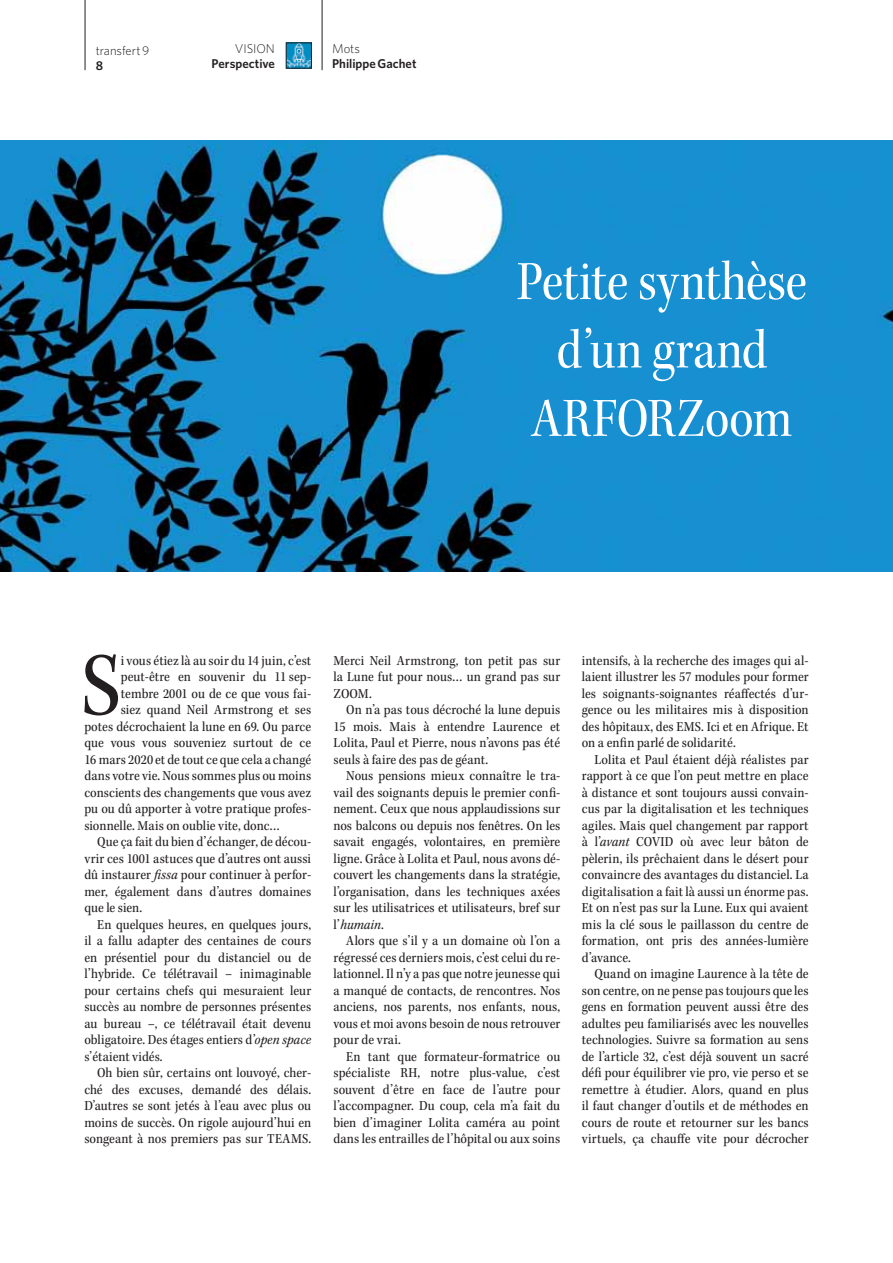
<style>
.page{position:relative;width:893px;height:1263px;background:#fff}
.page>*{position:absolute;margin:0;border:0;box-sizing:border-box;transform-origin:0 0}
.t1{font:93.15px "Kepler Std Scn";color:#231f20}
.t2{font:57px/68.4px "Kepler Std Scn Subh";letter-spacing:-.005em;color:#fff;text-align:center}
.t3{font:14.25px/16.5px "Kepler Std Scn";color:#231f20;text-align:justify}
.t4{font:14.25px "Kepler Std Scn It";color:#231f20}
.t5{font:600 12.75px "Whitney HTF";color:#231f20}
.t6{font:300 12.75px "Whitney HTF";color:#231f20}
.s1{font-family:"Kepler Std Scn It"}
.s2{font-family:"Kepler Std Scn"}
</style>
<div class="page">
<hr style="left:85px;top:0;width:1px;height:70px;background:#231f20">
<img style="left:0;top:140px;width:893px;height:432px">
<img style="left:288px;top:45px;width:22px;height:22px">
<div style="left:286px;top:43px;width:26px;height:26px;border:1px solid #231f20"></div>
<hr style="left:322px;top:0;width:1px;height:70px;background:#231f20">
<p class="t6" style="left:96px;top:43px;width:55px">transfert 9</p>
<p class="t5" style="left:96px;top:58px;width:9px">8</p>
<p class="t6" style="left:235px;top:41px;width:42px">VISION</p>
<p class="t5" style="left:211px;top:56px;width:65px">Perspective</p>
<p class="t6" style="left:332px;top:41px;width:29px">Mots</p>
<p class="t5" style="left:332px;top:56px;width:86px">Philippe Gachet</p>
<h2 class="t2" style="left:517px;top:248px;width:292px">Petite synthèse d’un grand<br>ARFORZoom</h2>
<h1 class="t1" style="left:81px;top:633px;width:42px">S</h1>
<p class="t3" style="left:121px;top:652px;width:192px">i vous étiez là au soir du 14 juin, c’est</p>
<p class="t3" style="left:121px;top:669px;width:192px">peut-être en souvenir du 11 sep-</p>
<p class="t3" style="left:121px;top:685px;width:192px">tembre 2001 ou de ce que vous fai-</p>
<p class="t3" style="left:121px;top:702px;width:192px">siez quand Neil Armstrong et ses</p>
<p class="t3" style="left:84px;top:718px;width:228px">potes décrochaient la lune en 69. Ou parce</p>
<p class="t3" style="left:84px;top:735px;width:228px">que vous vous souveniez surtout de ce</p>
<p class="t3" style="left:84px;top:751px;width:228px">16 mars 2020 et de tout ce que cela a changé</p>
<p class="t3" style="left:84px;top:768px;width:228px">dans votre vie. Nous sommes plus ou moins</p>
<p class="t3" style="left:84px;top:784px;width:228px">conscients des changements que vous avez</p>
<p class="t3" style="left:84px;top:801px;width:228px">pu ou dû apporter à votre pratique profes-</p>
<p class="t3" style="left:84px;top:817px;width:197px">sionnelle. Mais on oublie vite, donc…</p>
<p class="t3" style="left:97px;top:834px;width:216px">Que ça fait du bien d’échanger, de décou-</p>
<p class="t3" style="left:84px;top:850px;width:228px">vrir ces 1001 astuces que d’autres ont aussi</p>
<p class="t3" style="left:84px;top:867px;width:228px">dû instaurer <span class="s1">fissa</span> pour continuer à perfor-</p>
<p class="t3" style="left:84px;top:883px;width:228px">mer, également dans d’autres domaines</p>
<p class="t3" style="left:84px;top:900px;width:59px">que le sien.</p>
<p class="t3" style="left:97px;top:916px;width:216px">En quelques heures, en quelques jours,</p>
<p class="t3" style="left:84px;top:933px;width:228px">il a fallu adapter des centaines de cours</p>
<p class="t3" style="left:84px;top:949px;width:228px">en présentiel pour du distanciel ou de</p>
<p class="t3" style="left:84px;top:966px;width:228px">l’hybride. Ce télétravail – inimaginable</p>
<p class="t3" style="left:84px;top:982px;width:228px">pour certains chefs qui mesuraient leur</p>
<p class="t3" style="left:84px;top:999px;width:228px">succès au nombre de personnes présentes</p>
<p class="t3" style="left:84px;top:1015px;width:228px">au bureau –, ce télétravail était devenu</p>
<p class="t3" style="left:84px;top:1032px;width:228px">obligatoire. Des étages entiers d’<span class="s1">open space</span></p>
<p class="t3" style="left:84px;top:1048px;width:80px">s’étaient vidés.</p>
<p class="t3" style="left:97px;top:1065px;width:216px">Oh bien sûr, certains ont louvoyé, cher-</p>
<p class="t3" style="left:84px;top:1081px;width:228px">ché des excuses, demandé des délais.</p>
<p class="t3" style="left:84px;top:1098px;width:228px">D’autres se sont jetés à l’eau avec plus ou</p>
<p class="t3" style="left:84px;top:1114px;width:228px">moins de succès. On rigole aujourd’hui en</p>
<p class="t3" style="left:84px;top:1131px;width:228px">songeant à nos premiers pas sur TEAMS.</p>
<p class="t3" style="left:333px;top:652px;width:228px">Merci Neil Armstrong, ton petit pas sur la Lune fut pour nous… un grand pas sur ZOOM.</p>
<p class="t3" style="left:333px;top:702px;width:228px;text-indent:13px">On n’a pas tous décroché la lune depuis 15 mois. Mais à entendre Laurence et Lolita, Paul et Pierre, nous n’avons pas été seuls à faire des pas de géant.</p>
<p class="t3" style="left:333px;top:768px;width:228px;text-indent:13px">Nous pensions mieux connaître le tra&shy;vail des soignants depuis le premier confi&shy;nement. Ceux que nous applaudissions sur nos balcons ou depuis nos fenêtres. On les savait engagés, volontaires, en première ligne. Grâce à Lolita et Paul, nous avons dé&shy;couvert les changements dans la stratégie, l’organisation, dans les techniques axées sur les utilisatrices et utilisateurs, bref sur</p>
<p class="t4" style="left:333px;top:916px;width:52px"><span class="s2">l’</span>humain<span class="s2">.</span></p>
<p class="t3" style="left:333px;top:933px;width:228px;text-indent:13px">Alors que s’il y a un domaine où l’on a régressé ces derniers mois, c’est celui du re&shy;lationnel. Il n’y a pas que notre jeunesse qui a manqué de contacts, de rencontres. Nos anciens, nos parents, nos enfants, nous, vous et moi avons besoin de nous retrouver pour de vrai.</p>
<p class="t3" style="left:333px;top:1048px;width:228px;text-indent:13px">En tant que formateur-formatrice ou spécialiste RH, notre plus-value, c’est souvent d’être en face de l’autre pour l’accompagner. Du coup, cela m’a fait du bien d’imaginer Lolita caméra au point dans les entrailles de l’hôpital ou aux soins</p>
<p class="t3" style="left:582px;top:652px;width:228px">intensifs, à la recherche des images qui al&shy;laient illustrer les 57 modules pour former les soignants-soignantes réaffectés d’ur&shy;gence ou les militaires mis à disposition des hôpitaux, des EMS. Ici et en Afrique. Et on a enfin parlé de solidarité.</p>
<p class="t3" style="left:582px;top:751px;width:228px;text-indent:13px">Lolita et Paul étaient déjà réalistes par rapport à ce que l’on peut mettre en place à distance et sont toujours aussi convain&shy;cus par la digitalisation et les techniques agiles. Mais quel changement par rapport à l’<span class="s1">avant</span> COVID où avec leur bâton de pèlerin, ils prêchaient dans le désert pour convaincre des avantages du distanciel. La digitalisation a fait là aussi un énorme pas.<br>Et on n’est pas sur la Lune. Eux qui avaient mis la clé sous le paillasson du centre de formation, ont pris des années-lumière d’avance.</p>
<p class="t3" style="left:582px;top:966px;width:228px;text-indent:13px">Quand on imagine Laurence à la tête de son centre, on ne pense pas toujours que les gens en formation peuvent aussi être des adultes peu familiarisés avec les nouvelles technologies. Suivre sa formation au sens de l’article 32, c’est déjà souvent un sacré défi pour équilibrer vie pro, vie perso et se remettre à étudier. Alors, quand en plus il faut changer d’outils et de méthodes en cours de route et retourner sur les bancs virtuels, ça chauffe vite pour décrocher</p>
</div>
